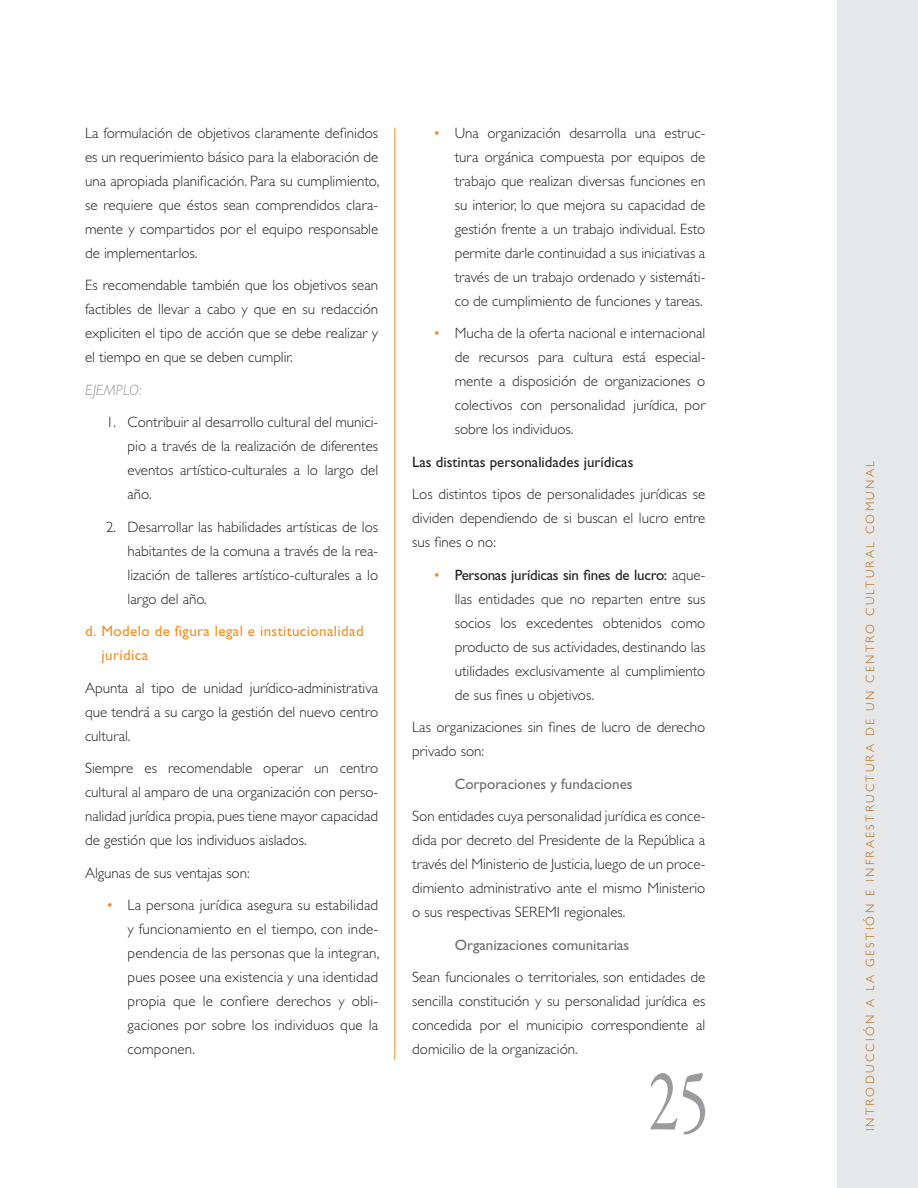
<style>
.page{position:relative;width:918px;height:1188px;background:#fff}
.page>*{position:absolute;margin:0;border:0;box-sizing:border-box;transform-origin:0 0}
.t1{font:89.1px "Garamond Premr Pro";color:#999b9e;scale:.7 1}
.t2{font:300 15px/24px "Gill Sans Std";color:#231f20;text-align:justify}
.t3{font:15px "Gill Sans Std";color:#6c6d70}
.t4{font:15px/24px "Gill Sans Std";letter-spacing:.025em;color:#f68e1e}
.t5{font:15px "Gill Sans Std";color:#231f20}
.t6{font:italic 300 15px "Gill Sans Std";color:#939598}
.t7{font:300 12px "Gill Sans Std";letter-spacing:.2em;color:#b76911}
.s1{color:#f68e1e}
.s2{font-weight:400}
</style>
<div class="page">
<div style="left:838px;top:0;width:80px;height:1188px;background:#e6e7e9"></div>
<hr style="left:395px;top:128px;width:1px;height:932px;background:#f68e1e">
<p class="t2" style="left:85px;top:121px;width:296px">La formulación de objetivos claramente definidos es un requerimiento básico para la elaboración de una apropiada planificación. Para su cumplimiento, se requiere que éstos sean comprendidos clara&shy;mente y compartidos por el equipo responsable de implementarlos.</p>
<p class="t2" style="left:85px;top:273px;width:295px">Es recomendable también que los objetivos sean factibles de llevar a cabo y que en su redacción expliciten el tipo de acción que se debe realizar y el tiempo en que se deben cumplir.</p>
<p class="t6" style="left:85px;top:381px;width:58px">EJEMPLO:</p>
<p class="t2" style="left:128px;top:410px;width:252px;text-indent:-22px">1. Contribuir al desarrollo cultural del munici&shy;pio a través de la realización de diferentes eventos artístico-culturales a lo largo del año.</p>
<p class="t2" style="left:128px;top:515px;width:252px;text-indent:-22px">2. Desarrollar las habilidades artísticas de los habitantes de la comuna a través de la rea&shy;lización de talleres artístico-culturales a lo largo del año.</p>
<p class="t4" style="left:102px;top:619px;width:264px;text-indent:-16px">d. Modelo de figura legal e institucionalidad jurídica</p>
<p class="t2" style="left:85px;top:676px;width:295px">Apunta al tipo de unidad jurídico-administrativa que tendrá a su cargo la gestión del nuevo centro cultural.</p>
<p class="t2" style="left:85px;top:756px;width:295px">Siempre es recomendable operar un centro cultural al amparo de una organización con perso&shy;nalidad jurídica propia, pues tiene mayor capacidad de gestión que los individuos aislados.</p>
<p class="t2" style="left:85px;top:861px;width:166px">Algunas de sus ventajas son:</p>
<p class="t2" style="left:128px;top:893px;width:253px;text-indent:-22px"><span class="s1">•</span> La persona jurídica asegura su estabilidad y funcionamiento en el tiempo, con inde&shy;pendencia de las personas que la integran, pues posee una existencia y una identidad propia que le confiere derechos y obli&shy;gaciones por sobre los individuos que la componen.</p>
<p class="t2" style="left:455px;top:121px;width:252px;text-indent:-22px"><span class="s1">•</span> Una organización desarrolla una estruc&shy;tura orgánica compuesta por equipos de trabajo que realizan diversas funciones en su interior, lo que mejora su capacidad de gestión frente a un trabajo individual. Esto permite darle continuidad a sus iniciativas a través de un trabajo ordenado y sistemáti&shy;co de cumplimiento de funciones y tareas.</p>
<p class="t2" style="left:455px;top:321px;width:252px;text-indent:-22px"><span class="s1">•</span> Mucha de la oferta nacional e internacional de recursos para cultura está especial&shy;mente a disposición de organizaciones o colectivos con personalidad jurídica, por sobre los individuos.</p>
<p class="t5" style="left:412px;top:453px;width:223px">Las distintas personalidades jurídicas</p>
<p class="t2" style="left:412px;top:482px;width:295px">Los distintos tipos de personalidades jurídicas se dividen dependiendo de si buscan el lucro entre sus fines o no:</p>
<p class="t2" style="left:455px;top:563px;width:252px;text-indent:-22px"><span class="s1">•</span> <span class="s2">Personas jurídicas sin fines de lucro:</span> aque&shy;llas entidades que no reparten entre sus socios los excedentes obtenidos como producto de sus actividades, destinando las utilidades exclusivamente al cumplimiento de sus fines u objetivos.</p>
<p class="t2" style="left:412px;top:715px;width:295px">Las organizaciones sin fines de lucro de derecho privado son:</p>
<p class="t3" style="left:455px;top:775px;width:179px">Corporaciones y fundaciones</p>
<p class="t2" style="left:412px;top:804px;width:295px">Son entidades cuya personalidad jurídica es conce&shy;dida por decreto del Presidente de la República a través del Ministerio de Justicia, luego de un proce&shy;dimiento administrativo ante el mismo Ministerio o sus respectivas SEREMI regionales.</p>
<p class="t3" style="left:433px;top:936px;width:198px">O rganizaciones comunitarias</p>
<p class="t2" style="left:412px;top:965px;width:295px">Sean funcionales o territoriales, son entidades de sencilla constitución y su personalidad jurídica es concedida por el municipio correspondiente al domicilio de la organización.</p>
<h1 class="t1" style="left:648px;top:1048px;width:88px">25</h1>
<p class="t7" style="left:864px;top:1131px;width:671px;rotate:-90deg">Introducción a lagestión einfraestructuradeun Centro Culturalcomunal</p>
</div>
